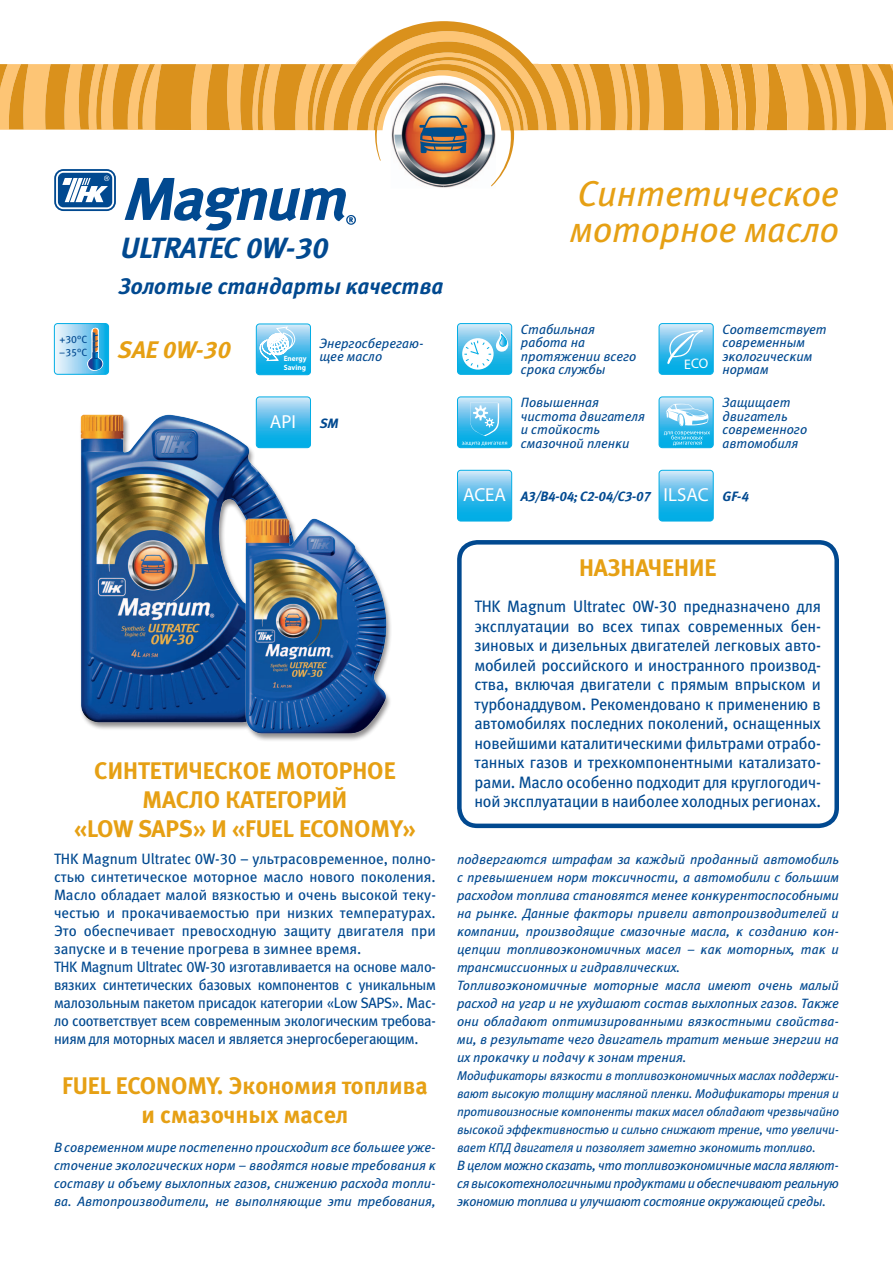
<style>
.page{position:relative;width:893px;height:1263px;background:#fff}
.page>*{position:absolute;margin:0;border:0;box-sizing:border-box;transform-origin:0 0}
.t1{font:italic 36px/36px "Meta Book LFC";color:#e6a014}
.t2{font:italic 29.25px "Meta Bold LFC";color:#014990}
.t3{font:24px/28.8px "Meta Bold LFC";color:#e6a014;text-align:center}
.t4{font:italic 24px "Meta Bold LFC";color:#e6a014}
.t5{font:italic 22.5px "Meta Bold C";color:#014990}
.t6{font:18.9px "Myriad Pro";color:#fff}
.t7{font:16.5px/19.5px "Meta Book LFC";letter-spacing:-.01em;color:#014990;text-align:justify}
.t8{font:15px/18px "Meta Book LFC";color:#014990}
.t9{font:13.8px "Myriad Pro";color:#fff}
.t10{font:italic 13.5px/18px "Meta Book LFC";color:#014990}
.t11{font:italic 13.5px "Meta Bold LFC";letter-spacing:-.02em;color:#014990}
.t12{font:italic 12.75px/18px "Meta Book LFC";letter-spacing:-.01em;color:#014990;text-align:justify}
.t13{font:10.5px/13.5px "Meta Book LFC";color:#014990}
.t14{font:700 7.65px/9.1px "Myriad Pro";color:#fff;scale:.96 1}
.s1{font-family:"Myriad Pro";font-style:normal;font-size:18.9px;color:#fff}
.s2{font-family:"Meta Bold LFC";font-style:italic;font-size:13.5px;color:#014990}
</style>
<div class="page">
<svg style="left:0;top:21px;width:893px;height:210px"></svg>
<div style="left:457px;top:540px;width:382px;height:288px;border:4px solid #014990;border-radius:18px"></div>
<img style="left:80px;top:411px;width:220px;height:315px">
<img style="left:242px;top:515px;width:148px;height:223px">
<svg style="left:256px;top:324px;width:54px;height:51px;background:#6bcaee"></svg>
<svg style="left:457px;top:397px;width:55px;height:51px;background:#5ec4ed"></svg>
<svg style="left:54px;top:324px;width:56px;height:51px;background:#87c8e6"></svg>
<div style="left:457px;top:323px;width:55px;height:52px;border:1px solid #03ade5;border-radius:3px"></div>
<svg style="left:457px;top:324px;width:55px;height:50px"></svg>
<svg style="left:659px;top:397px;width:54px;height:51px;background:#6fcbef"></svg>
<div style="left:659px;top:323px;width:55px;height:52px;border:1px solid #03ade5;border-radius:3px"></div>
<svg style="left:659px;top:324px;width:54px;height:50px;background:#5cc3ec"></svg>
<svg style="left:659px;top:470px;width:54px;height:51px;background:#51bfeb"></svg>
<div style="left:659px;top:470px;width:55px;height:51px;border:1px solid #03ade5;border-radius:3px"></div>
<svg style="left:256px;top:397px;width:54px;height:51px;background:#52bfeb"></svg>
<div style="left:256px;top:396px;width:55px;height:52px;border:1px solid #03ade5;border-radius:3px"></div>
<svg style="left:457px;top:470px;width:55px;height:51px;background:#51bfeb"></svg>
<div style="left:457px;top:470px;width:55px;height:51px;border:1px solid #03ade5;border-radius:3px"></div>
<p class="t13" style="left:59px;top:332px;width:30px">+30°C –35°C</p>
<h2 class="t2" style="left:121px;top:230px;width:209px">ULTRATEC 0W-30</h2>
<h3 class="t5" style="left:119px;top:272px;width:326px">Золотые стандарты качества</h3>
<h3 class="t4" style="left:118px;top:335px;width:115px">SAE 0W-30</h3>
<p class="t14" style="left:284px;top:353px;width:25px">Energy<br>Saving</p>
<p class="t10" style="left:319px;top:334px;width:106px">Энергосберегаю-</p>
<p class="t10" style="left:319px;top:347px;width:64px">щее масло</p>
<h3 class="t6" style="left:270px;top:410px;width:28px">API</h3>
<p class="t11" style="left:320px;top:415px;width:20px">SM</p>
<h1 class="t1" style="left:570px;top:175px;width:270px">Синтетическое моторное масло</h1>
<p class="t10" style="left:521px;top:322px;width:117px;line-height:13.5px">Стабильная работа на протяжении всего срока службы</p>
<p class="t10" style="left:521px;top:396px;width:126px;line-height:13.5px">Повышенная чистота двигателя и стойкость смазочной пленки</p>
<p class="t9" style="left:684px;top:355px;width:26px">ECO</p>
<p class="t10" style="left:722px;top:322px;width:106px;line-height:13.5px">Соответствует современным экологическим нормам</p>
<p class="t10" style="left:722px;top:396px;width:86px;line-height:13.5px">Защищает двигатель современного автомобиля</p>
<p class="t11" style="left:463px;top:488px;width:189px"><span class="s1">ACEA</span> A3/B4-04; C2-04/C3-07</p>
<h3 class="t6" style="left:664px;top:483px;width:87px">ILSAC <span class="s2">GF-4</span></h3>
<h3 class="t3" style="left:74px;top:756px;width:343px">СИНТЕТИЧЕСКОЕ МОТОРНОЕ<br>МАСЛО КАТЕГОРИЙ<br>«LOW SAPS» И «FUEL ECONOMY»</h3>
<p class="t8" style="left:54px;top:850px;width:383px">THK Magnum Ultratec 0W-30 – ультрасовременное, полно&shy;стью синтетическое моторное масло нового поколения.<br>Масло обладает малой вязкостью и очень высокой теку&shy;честью и прокачиваемостью при низких температурах.<br>Это обеспечивает превосходную защиту двигателя при запуске и в течение прогрева в зимнее время.<br>THK Magnum Ultratec 0W-30 изготавливается на основе мало&shy;вязких синтетических базовых компонентов с уникальным малозольным пакетом присадок категории «Low SAPS». Мас&shy;ло соответствует всем современным экологическим требова&shy;ниям для моторных масел и является энергосберегающим.</p>
<h3 class="t3" style="left:62px;top:1071px;width:367px">FUEL ECONOMY. ЭКОНОМИЯ ТОПЛИВА<br>И СМАЗОЧНЫХ МАСЕЛ</h3>
<p class="t10" style="left:54px;top:1138px;width:383px;text-align:justify">В современном мире постепенно происходит все большее уже&shy;сточение экологических норм – вводятся новые требования к составу и объему выхлопных газов, снижению расхода топли&shy;ва. Автопроизводители, не выполняющие эти требования,</p>
<h3 class="t3" style="left:579px;top:553px;width:56px">НАЗНАЧЕНИЕ</h3>
<p class="t7" style="left:474px;top:597px;width:348px">THK Magnum Ultratec 0W-30 предназначено для эксплуатации во всех типах современных бен&shy;зиновых и дизельных двигателей легковых авто&shy;мобилей российского и иностранного производ&shy;ства, включая двигатели с прямым впрыском и турбонаддувом. Рекомендовано к применению в автомобилях последних поколений, оснащенных новейшими каталитическими фильтрами отрабо&shy;танных газов и трехкомпонентными катализато&shy;рами. Масло особенно подходит для круглогодич&shy;ной эксплуатации в наиболее холодных регионах.</p>
<p class="t10" style="left:457px;top:850px;width:383px">подвергаются штрафам за каждый проданный автомобиль с превышением норм токсичности, а автомобили с большим расходом топлива становятся менее конкурентоспособными на рынке. Данные факторы привели автопроизводителей и компании, производящие смазочные масла, к созданию кон&shy;цепции топливоэкономичных масел – как моторных, так и трансмиссионных и гидравлических.<br>Топливоэкономичные моторные масла имеют очень малый расход на угар и не ухудшают состав выхлопных газов. Также они обладают оптимизированными вязкостными свойства&shy;ми, в результате чего двигатель тратит меньше энергии на их прокачку и подачу к зонам трения.</p>
<p class="t12" style="left:457px;top:1067px;width:383px">Модификаторы вязкости в топливоэкономичных маслах поддержи&shy;вают высокую толщину масляной пленки. Модификаторы трения и противоизносные компоненты таких масел обладают чрезвычайно высокой эффективностью и сильно снижают трение, что увеличи&shy;вает КПД двигателя и позволяет заметно экономить топливо.</p>
<p class="t10" style="left:457px;top:1156px;width:383px;text-align:justify">В целом можно сказать, что топливоэкономичные масла являют&shy;ся высокотехнологичными продуктами и обеспечивают реальную экономию топлива и улучшают состояние окружающей среды.</p>
</div>
